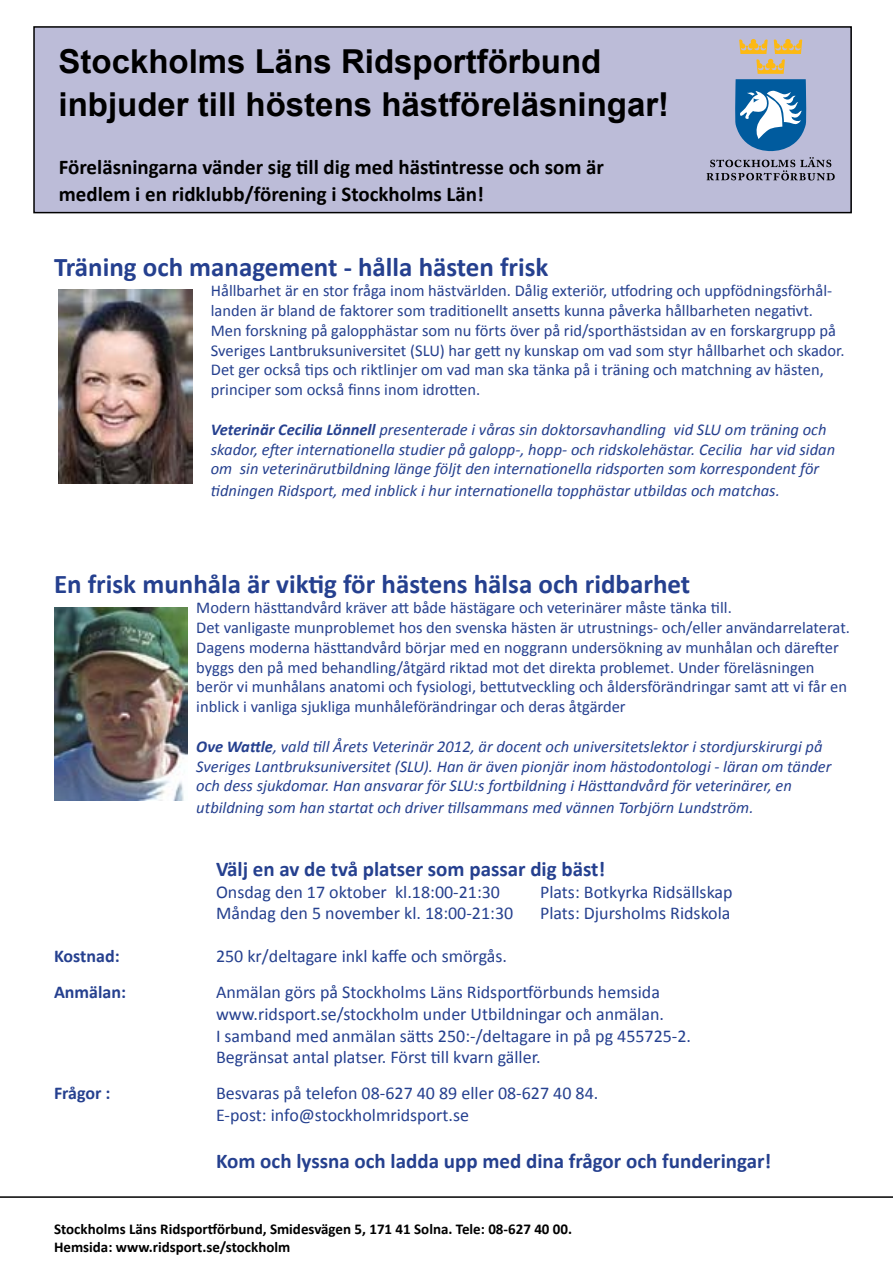
<style>
.page{position:relative;width:893px;height:1263px;background:#fff}
.page>*{position:absolute;margin:0;border:0;box-sizing:border-box;transform-origin:0 0}
.t1{font:700 33px/43.2px "Arial";color:#000}
.t2{font:700 27px "Calibri";color:#25408f}
.t3{font:700 21px/27px "Calibri";color:#000}
.t4{font:700 21px "Calibri";color:#25408f}
.t5{font:18px/21.6px "Calibri";color:#25408f}
.t6{font:700 18px "Calibri";color:#25408f}
.t7{font:16.5px/19.8px "Calibri";color:#25408f}
.t8{font:italic 16.5px/19.8px "Calibri";color:#25408f}
.t9{font:700 15px/18px "Calibri";color:#000}
.s1{font-weight:700}
</style>
<div class="page">
<div style="left:34px;top:27px;width:817px;height:186px;background:#bcbcd8"></div>
<div style="left:33px;top:26px;width:819px;height:187px;border:2px solid #000"></div>
<svg style="left:707px;top:157px;width:128px;height:23px"></svg>
<svg style="left:735px;top:39px;width:72px;height:112px"></svg>
<hr style="left:0;top:1196px;width:893px;height:2px;background:#000">
<img style="left:54px;top:607px;width:134px;height:194px">
<img style="left:59px;top:289px;width:134px;height:195px">
<h1 class="t1" style="left:59px;top:41px;width:612px">Stockholms Läns Ridsportförbund inbjuder till höstens hästföreläsningar!</h1>
<p class="t3" style="left:59px;top:153px;width:547px">Föreläsningarna vänder sig till dig med hästintresse och som är medlem i en ridklubb/förening i Stockholms Län!</p>
<h2 class="t2" style="left:54px;top:250px;width:496px">Träning och management - hålla hästen frisk</h2>
<p class="t7" style="left:211px;top:281px;width:635px">Hållbarhet är en stor fråga inom hästvärlden. Dålig exteriör, utfodring och uppfödningsförhål&shy;landen är bland de faktorer som traditionellt ansetts kunna påverka hållbarheten negativt.<br>Men forskning på galopphästar som nu förts över på rid/sporthästsidan av en forskargrupp på Sveriges Lantbruksuniversitet (SLU) har gett ny kunskap om vad som styr hållbarhet och skador.<br>Det ger också tips och riktlinjer om vad man ska tänka på i träning och matchning av hästen, principer som också finns inom idrotten.</p>
<p class="t8" style="left:211px;top:419px;width:626px"><span class="s1">Veterinär Cecilia Lönnell</span> presenterade i våras sin doktorsavhandling vid SLU om träning och skador, efter internationella studier på galopp-, hopp- och ridskolehästar. Cecilia har vid sidan om sin veterinärutbildning länge följt den internationella ridsporten som korrespondent för</p>
<p class="t8" style="left:211px;top:480px;width:570px">tidningen Ridsport, med inblick i hur internationella topphästar utbildas och matchas.</p>
<h2 class="t2" style="left:54px;top:567px;width:638px">En frisk munhåla är viktig för hästens hälsa och ridbarhet</h2>
<p class="t7" style="left:196px;top:598px;width:655px">Modern hästtandvård kräver att både hästägare och veterinärer måste tänka till.<br>Det vanligaste munproblemet hos den svenska hästen är utrustnings- och/eller användarrelaterat.<br>Dagens moderna hästtandvård börjar med en noggrann undersökning av munhålan och därefter byggs den på med behandling/åtgärd riktad mot det direkta problemet. Under föreläsningen berör vi munhålans anatomi och fysiologi, bettutveckling och åldersförändringar samt att vi får en inblick i vanliga sjukliga munhåleförändringar och deras åtgärder</p>
<p class="t8" style="left:196px;top:736px;width:637px"><span class="s1">Ove Wattle</span>, vald till Årets Veterinär 2012, är docent och universitetslektor i stordjurskirurgi på<br>Sveriges Lantbruksuniversitet (SLU). Han är även pionjär inom hästodontologi - läran om tänder och dess sjukdomar. Han ansvarar för SLU:s fortbildning i Hästtandvård för veterinärer, en</p>
<p class="t8" style="left:196px;top:797px;width:559px">utbildning som han startat och driver tillsammans med vännen Torbjörn Lundström.</p>
<p class="t4" style="left:216px;top:855px;width:391px">Välj en av de två platser som passar dig bäst!</p>
<p class="t5" style="left:216px;top:881px;width:286px">Onsdag den 17 oktober kl.18:00-21:30</p>
<p class="t5" style="left:540px;top:881px;width:194px">Plats: Botkyrka Ridsällskap</p>
<p class="t5" style="left:216px;top:902px;width:299px">Måndag den 5 november kl. 18:00-21:30</p>
<p class="t5" style="left:540px;top:902px;width:192px">Plats: Djursholms Ridskola</p>
<p class="t6" style="left:54px;top:945px;width:67px">Kostnad:</p>
<p class="t5" style="left:216px;top:946px;width:292px">250 kr/deltagare inkl kaffe och smörgås.</p>
<p class="t6" style="left:54px;top:981px;width:74px">Anmälan:</p>
<p class="t5" style="left:216px;top:982px;width:477px">Anmälan görs på Stockholms Läns Ridsportförbunds hemsida www.ridsport.se/stockholm under Utbildningar och anmälan.<br>I samband med anmälan sätts 250:-/deltagare in på pg 455725-2.<br>Begränsat antal platser. Först till kvarn gäller.</p>
<p class="t6" style="left:54px;top:1082px;width:58px">Frågor :</p>
<p class="t5" style="left:216px;top:1082px;width:384px">Besvaras på telefon 08-627 40 89 eller 08-627 40 84.<br>E-post: info@stockholmridsport.se</p>
<p class="t4" style="left:216px;top:1147px;width:557px">Kom och lyssna och ladda upp med dina frågor och funderingar!</p>
<p class="t9" style="left:54px;top:1220px;width:520px">Stockholms Läns Ridsportförbund, Smidesvägen 5, 171 41 Solna. Tele: 08-627 40 00.<br>Hemsida: www.ridsport.se/stockholm</p>
</div>
